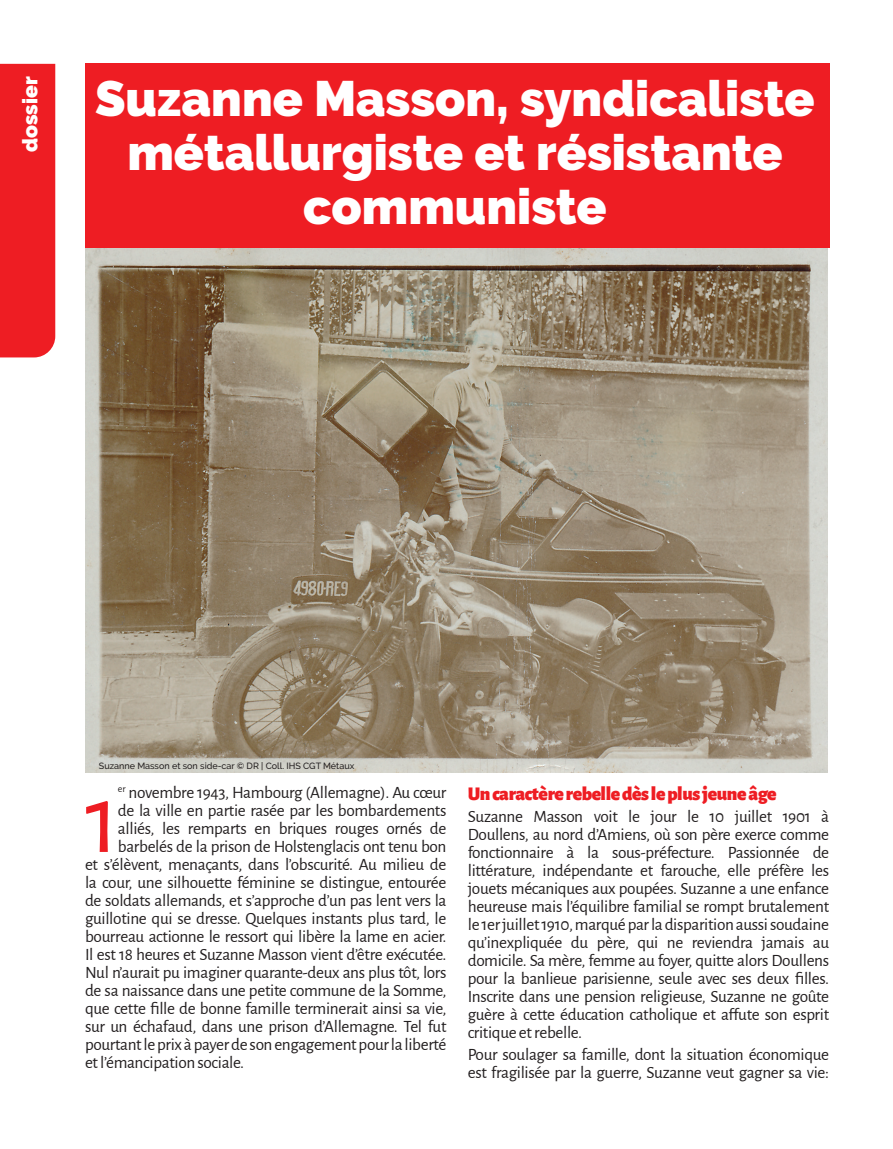
<style>
.page{position:relative;width:893px;height:1149px;background:#fff}
.page>*{position:absolute;margin:0;border:0;box-sizing:border-box;transform-origin:0 0}
.t1{font:101.55px "Alegreya Sans";color:#ee1d23}
.t2{font:900 49.5px/54px "Raleway";color:#fff;text-align:center}
.t3{font:900 21px "Raleway";color:#fff}
.t4{font:900 19.5px "Alegreya Sans";letter-spacing:-.02em;color:#ee1d23}
.t5{font:17.25px/18px "Alegreya Sans";letter-spacing:-.02em;color:#231f20;text-align:justify}
.t6{font:500 9px "Raleway";color:#231f20}
</style>
<div class="page">
<img style="left:85px;top:248px;width:742px;height:524px">
<div style="left:0;top:64px;width:55px;height:293px;background:#ee1d23"></div>
<div style="left:85px;top:64px;width:744px;height:184px;background:#ee1d23"></div>
<p class="t3" style="left:18px;top:152px;width:77px;rotate:-90deg">dossier</p>
<h2 class="t2" style="left:95px;top:71px;width:721px">Suzanne Masson, syndicaliste métallurgiste et résistante communiste</h2>
<p class="t6" style="left:99px;top:760px;width:257px">Suzanne Masson et son side-car © DR | Coll. IHS CGT Métaux</p>
<p class="t5" style="left:118px;top:782px;width:330px"><sup>er</sup> novembre 1943, Hambourg (Allemagne). Au cœur</p>
<p class="t5" style="left:118px;top:800px;width:330px">de la ville en partie rasée par les bombardements</p>
<p class="t5" style="left:118px;top:818px;width:330px">alliés, les remparts en briques rouges ornés de</p>
<p class="t5" style="left:118px;top:836px;width:330px">barbelés de la prison de Holstenglacis ont tenu bon</p>
<p class="t5" style="left:85px;top:854px;width:363px">et s’élèvent, menaçants, dans l’obscurité. Au milieu de</p>
<p class="t5" style="left:85px;top:872px;width:363px">la cour, une silhouette féminine se distingue, entourée</p>
<p class="t5" style="left:85px;top:890px;width:363px">de soldats allemands, et s’approche d’un pas lent vers la</p>
<p class="t5" style="left:85px;top:908px;width:363px">guillotine qui se dresse. Quelques instants plus tard, le</p>
<p class="t5" style="left:85px;top:926px;width:363px">bourreau actionne le ressort qui libère la lame en acier.</p>
<p class="t5" style="left:85px;top:944px;width:363px">Il est 18 heures et Suzanne Masson vient d’être exécutée.</p>
<p class="t5" style="left:85px;top:962px;width:363px">Nul n’aurait pu imaginer quarante-deux ans plus tôt, lors</p>
<p class="t5" style="left:85px;top:980px;width:363px">de sa naissance dans une petite commune de la Somme,</p>
<p class="t5" style="left:85px;top:998px;width:363px">que cette fille de bonne famille terminerait ainsi sa vie,</p>
<p class="t5" style="left:85px;top:1016px;width:363px">sur un échafaud, dans une prison d’Allemagne. Tel fut</p>
<p class="t5" style="left:85px;top:1034px;width:363px">pourtant le prix à payer de son engagement pour la liberté</p>
<p class="t5" style="left:85px;top:1052px;width:161px">et l’émancipation sociale.</p>
<h1 class="t1" style="left:85px;top:748px;width:36px">1</h1>
<p class="t4" style="left:468px;top:777px;width:310px">Un caractère rebelle dès le plus jeune âge</p>
<p class="t5" style="left:468px;top:806px;width:363px">Suzanne Masson voit le jour le 10 juillet 1901 à Doullens, au nord d’Amiens, où son père exerce comme fonctionnaire à la sous-préfecture. Passionnée de littérature, indépendante et farouche, elle préfère les jouets mécaniques aux poupées. Suzanne a une enfance heureuse mais l’équilibre familial se rompt brutalement le 1er juillet 1910, marqué par la disparition aussi soudaine qu’inexpliquée du père, qui ne reviendra jamais au domicile. Sa mère, femme au foyer, quitte alors Doullens pour la banlieue parisienne, seule avec ses deux filles.<br>Inscrite dans une pension religieuse, Suzanne ne goûte guère à cette éducation catholique et affute son esprit critique et rebelle.</p>
<p class="t5" style="left:468px;top:1044px;width:363px">Pour soulager sa famille, dont la situation économique est fragilisée par la guerre, Suzanne veut gagner sa vie:</p>
</div>
